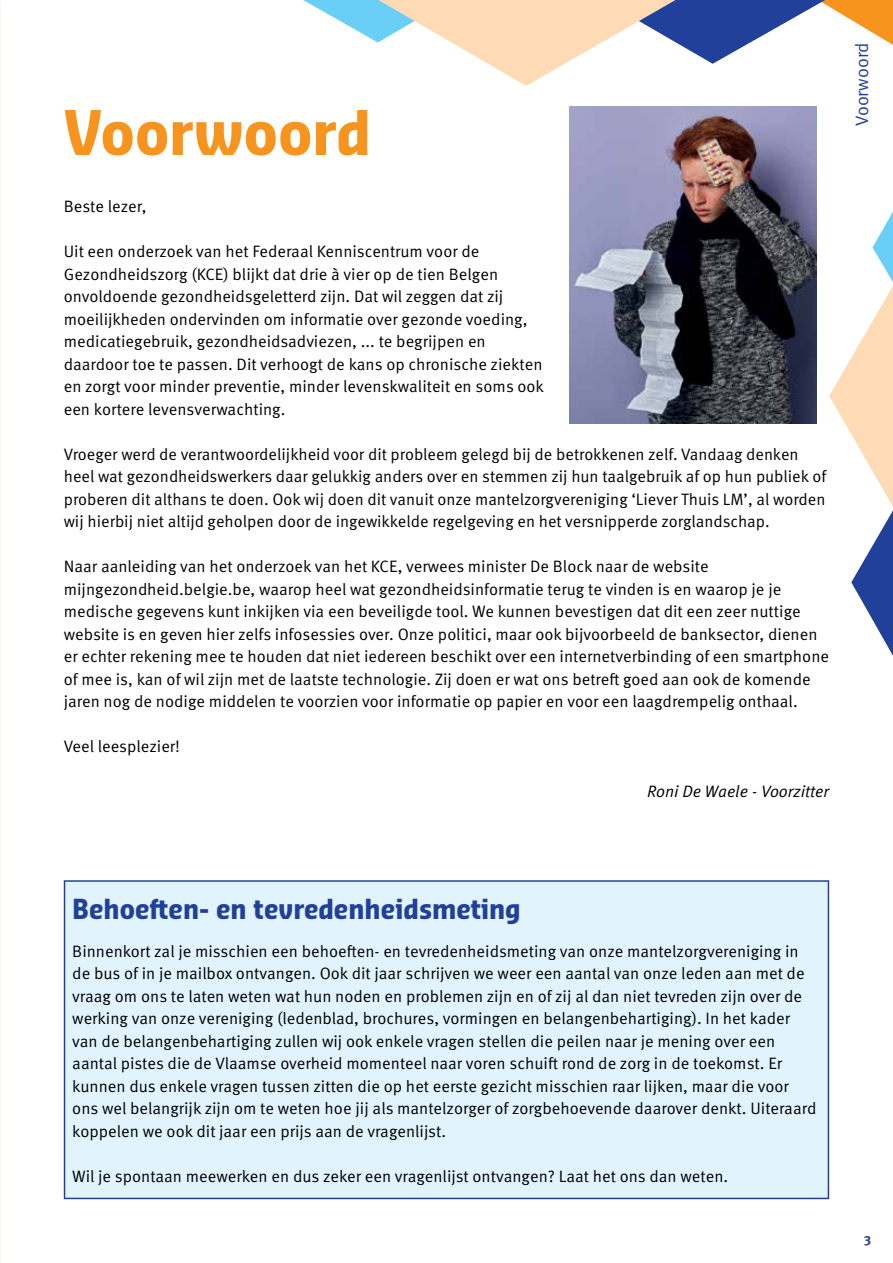
<style>
.page{position:relative;width:893px;height:1263px;background:#fff}
.page>*{position:absolute;margin:0;border:0;box-sizing:border-box;transform-origin:0 0}
.t1{font:700 60px "Sansa Con Pro";color:#f7941e}
.t2{font:700 27px "Sansa Con Pro";color:#21409a}
.t3{font:18px "Meta OT Norm";color:#21409a}
.t4{font:16.5px/22.5px "Meta OT Norm";color:#000}
.t5{font:16.5px "Meta OT Norm Ita";color:#000}
.t6{font:700 13.5px "Meta OT";color:#21409a}
</style>
<div class="page">
<img style="left:570px;top:106px;width:246px;height:318px">
<div style="left:64px;top:880px;width:765px;height:319px;background:#e1f4fd"></div>
<svg style="left:303px;top:0;width:590px;height:86px"></svg>
<svg style="left:829px;top:212px;width:64px;height:444px"></svg>
<h1 class="t1" style="left:64px;top:91px;width:309px">Voorwoord</h1>
<p class="t4" style="left:64px;top:196px;width:84px">Beste lezer,</p>
<p class="t4" style="left:64px;top:241px;width:482px">Uit een onderzoek van het Federaal Kenniscentrum voor de Gezondheidszorg (KCE) blijkt dat drie à vier op de tien Belgen onvoldoende gezondheidsgeletterd zijn. Dat wil zeggen dat zij moeilijkheden ondervinden om informatie over gezonde voeding, medicatiegebruik, gezondheidsadviezen, ... te begrijpen en daardoor toe te passen. Dit verhoogt de kans op chronische ziekten en zorgt voor minder preventie, minder levenskwaliteit en soms ook een kortere levensverwachting.</p>
<p class="t4" style="left:64px;top:443px;width:764px">Vroeger werd de verantwoordelijkheid voor dit probleem gelegd bij de betrokkenen zelf. Vandaag denken heel wat gezondheidswerkers daar gelukkig anders over en stemmen zij hun taalgebruik af op hun publiek of proberen dit althans te doen. Ook wij doen dit vanuit onze mantelzorgvereniging ‘Liever Thuis LM’, al worden wij hierbij niet altijd geholpen door de ingewikkelde regelgeving en het versnipperde zorglandschap.</p>
<p class="t4" style="left:64px;top:556px;width:767px">Naar aanleiding van het onderzoek van het KCE, verwees minister De Block naar de website mijngezondheid.belgie.be, waarop heel wat gezondheidsinformatie terug te vinden is en waarop je je medische gegevens kunt inkijken via een beveiligde tool. We kunnen bevestigen dat dit een zeer nuttige website is en geven hier zelfs infosessies over. Onze politici, maar ook bijvoorbeeld de banksector, dienen er echter rekening mee te houden dat niet iedereen beschikt over een internetverbinding of een smartphone of mee is, kan of wil zijn met de laatste technologie. Zij doen er wat ons betreft goed aan ook de komende jaren nog de nodige middelen te voorzien voor informatie op papier en voor een laagdrempelig onthaal.</p>
<p class="t4" style="left:64px;top:736px;width:118px">Veel leesplezier!</p>
<p class="t5" style="left:647px;top:782px;width:184px">Roni De Waele - Voorzitter</p>
<p class="t3" style="left:851px;top:126px;width:85px;rotate:-90deg">Voorwoord</p>
<h2 class="t2" style="left:72px;top:890px;width:450px">Behoeften- en tevredenheidsmeting</h2>
<p class="t4" style="left:72px;top:940px;width:746px">Binnenkort zal je misschien een behoeften- en tevredenheidsmeting van onze mantelzorgvereniging in de bus of in je mailbox ontvangen. Ook dit jaar schrijven we weer een aantal van onze leden aan met de vraag om ons te laten weten wat hun noden en problemen zijn en of zij al dan niet tevreden zijn over de werking van onze vereniging (ledenblad, brochures, vormingen en belangenbehartiging). In het kader van de belangenbehartiging zullen wij ook enkele vragen stellen die peilen naar je mening over een aantal pistes die de Vlaamse overheid momenteel naar voren schuift rond de zorg in de toekomst. Er kunnen dus enkele vragen tussen zitten die op het eerste gezicht misschien raar lijken, maar die voor ons wel belangrijk zijn om te weten hoe jij als mantelzorger of zorgbehoevende daarover denkt. Uiteraard koppelen we ook dit jaar een prijs aan de vragenlijst.</p>
<p class="t4" style="left:72px;top:1165px;width:657px">Wil je spontaan meewerken en dus zeker een vragenlijst ontvangen? Laat het ons dan weten.</p>
<p class="t6" style="left:864px;top:1230px;width:9px">3</p>
</div>
